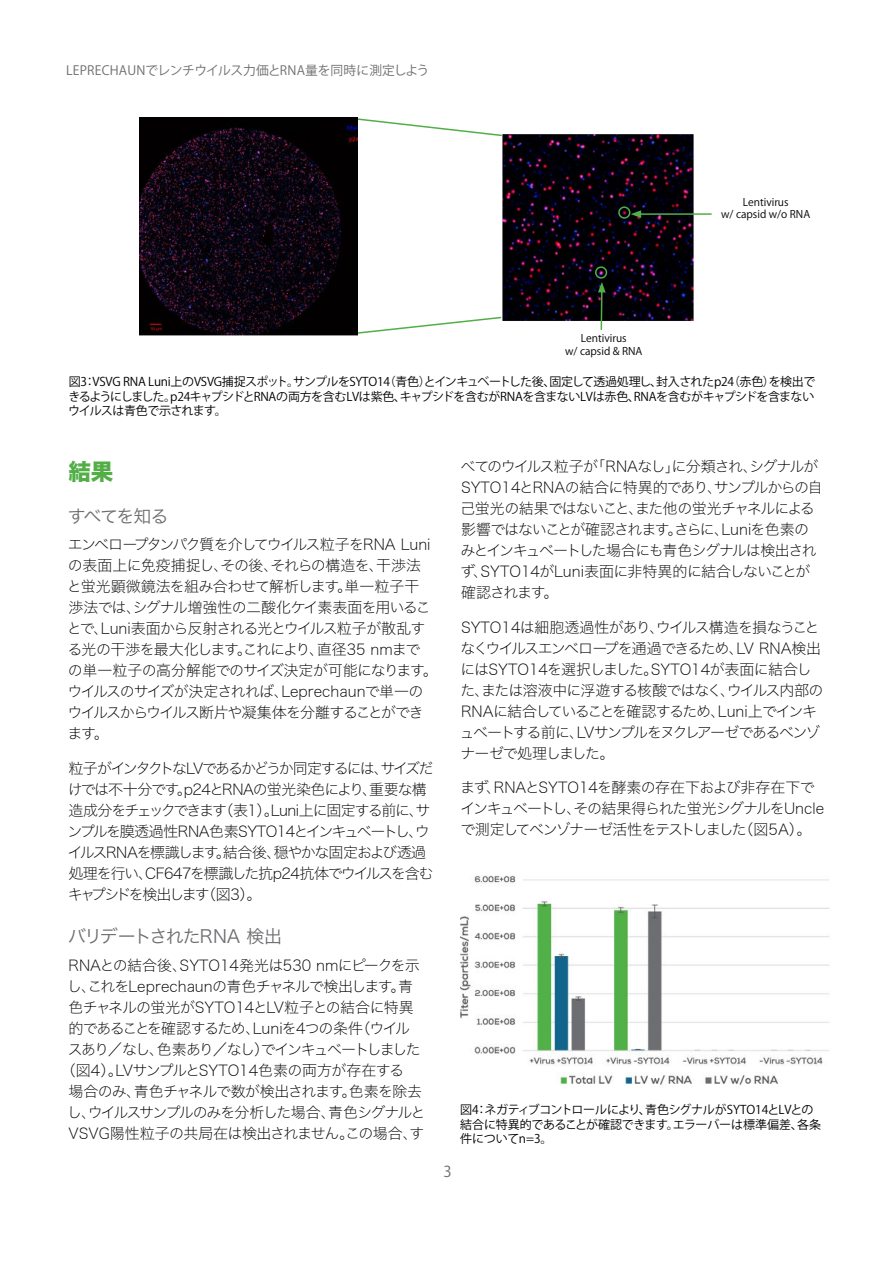
<style>
.page{position:relative;width:893px;height:1263px;background:#fff}
.page>*{position:absolute;margin:0;border:0;box-sizing:border-box;transform-origin:0 0}
.t1{font:22.5px "Hiragino Sans W8";color:#52ae47}
.t2{font:18px "Hiragino Sans W3";letter-spacing:-.06em;color:#6d6e71}
.t3{font:15px/21px "Hiragino Sans W1";letter-spacing:-.06em;color:#000}
.t4{font:15px/21px "Hiragino Sans W1";letter-spacing:-.08em;color:#000}
.t5{font:15px "Hiragino Sans W1";letter-spacing:-.035em;color:#000}
.t6{font:15px "Hiragino Sans W1";letter-spacing:-.04em;color:#000}
.t7{font:15px "Hiragino Sans W1";color:#000}
.t8{font:15px "Hiragino Sans W1";letter-spacing:-.03em;color:#000}
.t9{font:15px "Hiragino Sans W1";letter-spacing:-.115em;color:#000}
.t10{font:15px "Hiragino Sans W1";letter-spacing:-.09em;color:#000}
.t11{font:15px "Koz Go Pr 6 N";color:#6d6e71}
.t12{font:12.75px "Koz Go Pr 6 N";letter-spacing:.005em;color:#6d6e71}
.t13{font:12px/14.4px "Koz Go Pr 6 N";letter-spacing:-.03em;color:#000;text-align:justify}
.t14{font:10.5px/12.6px "Koz Go Pr 6 N";color:#000;text-align:center}
</style>
<div class="page">
<svg style="left:355px;top:117px;width:146px;height:20px"></svg>
<svg style="left:357px;top:316px;width:144px;height:19px"></svg>
<img style="left:139px;top:118px;width:218px;height:218px">
<img style="left:460px;top:875px;width:370px;height:210px">
<img style="left:501px;top:134px;width:193px;height:187px">
<div style="left:618px;top:206px;width:12px;height:13px;border:2px solid #52ae47;border-radius:50%"></div>
<hr style="left:639px;top:213px;width:73px;height:2px;background:#52ae47">
<svg style="left:631px;top:210px;width:10px;height:8px"></svg>
<svg style="left:598px;top:282px;width:8px;height:48px"></svg>
<div style="left:595px;top:266px;width:12px;height:13px;border:2px solid #52ae47;border-radius:50%"></div>
<p class="t12" style="left:66px;top:63px;width:376px">LEPRECHAUNでレンチウイルス力価とRNA量を同時に測定しよう　</p>
<p class="t14" style="left:565px;top:332px;width:79px">Lentivirus<br>w/ capsid &amp; RNA</p>
<p class="t14" style="left:721px;top:196px;width:91px">Lentivirus<br>w/ capsid w/o RNA</p>
<p class="t13" style="left:68px;top:375px;width:749px">図3：VSVG RNA Luni上のVSVG捕捉スポット。サンプルをSYTO14（青色）とインキュベートした後、固定して透過処理し、封入されたp24（赤色）を検出できるようにしました。p24キャプシドとRNAの両方を含むLVは紫色、キャプシドを含むがRNAを含まないLVは赤色、RNAを含むがキャプシドを含まないウイルスは青色で示されます。</p>
<h1 class="t1" style="left:68px;top:459px;width:46px">結果</h1>
<p class="t2" style="left:68px;top:500px;width:102px">すべてを知る</p>
<p class="t3" style="left:67px;top:533px;width:372px">エンベロープタンパク質を介してウイルス粒子をRNA Luniの表面上に免疫捕捉し、その後、それらの構造を、干渉法と蛍光顕微鏡法を組み合わせて解析します。単一粒子干渉法では、シグナル増強性の二酸化ケイ素表面を用いることで、Luni表面から反射される光とウイルス粒子が散乱する光の干渉を最大化します。これにより、直径35 nmまでの単一粒子の高分解能でのサイズ決定が可能になります。ウイルスのサイズが決定されれば、Leprechaunで単一のウイルスからウイルス断片や凝集体を分離することができます。</p>
<p class="t4" style="left:67px;top:757px;width:368px">粒子がインタクトなLVであるかどうか同定するには、サイズだけでは不十分です。p24とRNAの蛍光染色により、重要な構造成分をチェックできます（表1）。Luni上に固定する前に、サンプルを膜透過性RNA色素SYTO14とインキュベートし、ウイルスRNAを標識します。結合後、穏やかな固定および透過処理を行い、CF647を標識した抗p24抗体でウイルスを含むキャプシドを検出します（図3）。</p>
<p class="t2" style="left:68px;top:920px;width:215px">バリデートされたRNA 検出</p>
<p class="t7" style="left:68px;top:952px;width:353px">RNAとの結合後、SYTO14発光は530 nmにピークを示</p>
<p class="t6" style="left:67px;top:973px;width:347px">し、これをLeprechaunの青色チャネルで検出します。青</p>
<p class="t5" style="left:68px;top:994px;width:347px">色チャネルの蛍光がSYTO14とLV粒子との結合に特異</p>
<p class="t3" style="left:68px;top:1016px;width:343px">的であることを確認するため、Luniを4つの条件（ウイル</p>
<p class="t9" style="left:68px;top:1036px;width:354px">スあり／なし、色素あり／なし）でインキュベートしました</p>
<p class="t8" style="left:61px;top:1057px;width:345px">（図4）。LVサンプルとSYTO14色素の両方が存在する</p>
<p class="t3" style="left:68px;top:1079px;width:355px">場合のみ、青色チャネルで数が検出されます。色素を除去</p>
<p class="t10" style="left:67px;top:1099px;width:360px">し、ウイルスサンプルのみを分析した場合、青色シグナルと</p>
<p class="t5" style="left:68px;top:1120px;width:358px">VSVG陽性粒子の共局在は検出されません。この場合、す</p>
<p class="t3" style="left:460px;top:455px;width:364px">べてのウイルス粒子が「RNAなし」に分類され、シグナルが<br>SYTO14とRNAの結合に特異的であり、サンプルからの自己蛍光の結果ではないこと、また他の蛍光チャネルによる影響ではないことが確認されます。さらに、Luniを色素のみとインキュベートした場合にも青色シグナルは検出されず、SYTO14がLuni表面に非特異的に結合しないことが確認されます。</p>
<p class="t3" style="left:460px;top:616px;width:365px">SYTO14は細胞透過性があり、ウイルス構造を損なうことなくウイルスエンベロープを通過できるため、LV RNA検出にはSYTO14を選択しました。SYTO14が表面に結合した、または溶液中に浮遊する核酸ではなく、ウイルス内部の<br>RNAに結合していることを確認するため、Luni上でインキュベートする前に、LVサンプルをヌクレアーゼであるベンゾナーゼで処理しました。</p>
<p class="t3" style="left:460px;top:776px;width:365px">まず、RNAとSYTO14を酵素の存在下および非存在下でインキュベートし、その結果得られた蛍光シグナルをUncleで測定してベンゾナーゼ活性をテストしました（図5A）。</p>
<p class="t11" style="left:443px;top:1163px;width:10px">3</p>
<p class="t13" style="left:460px;top:1103px;width:363px;text-align:left">図4：ネガティブコントロールにより、青色シグナルがSYTO14とLVとの結合に特異的であることが確認できます。エラーバーは標準偏差、各条件についてn=3。</p>
</div>
